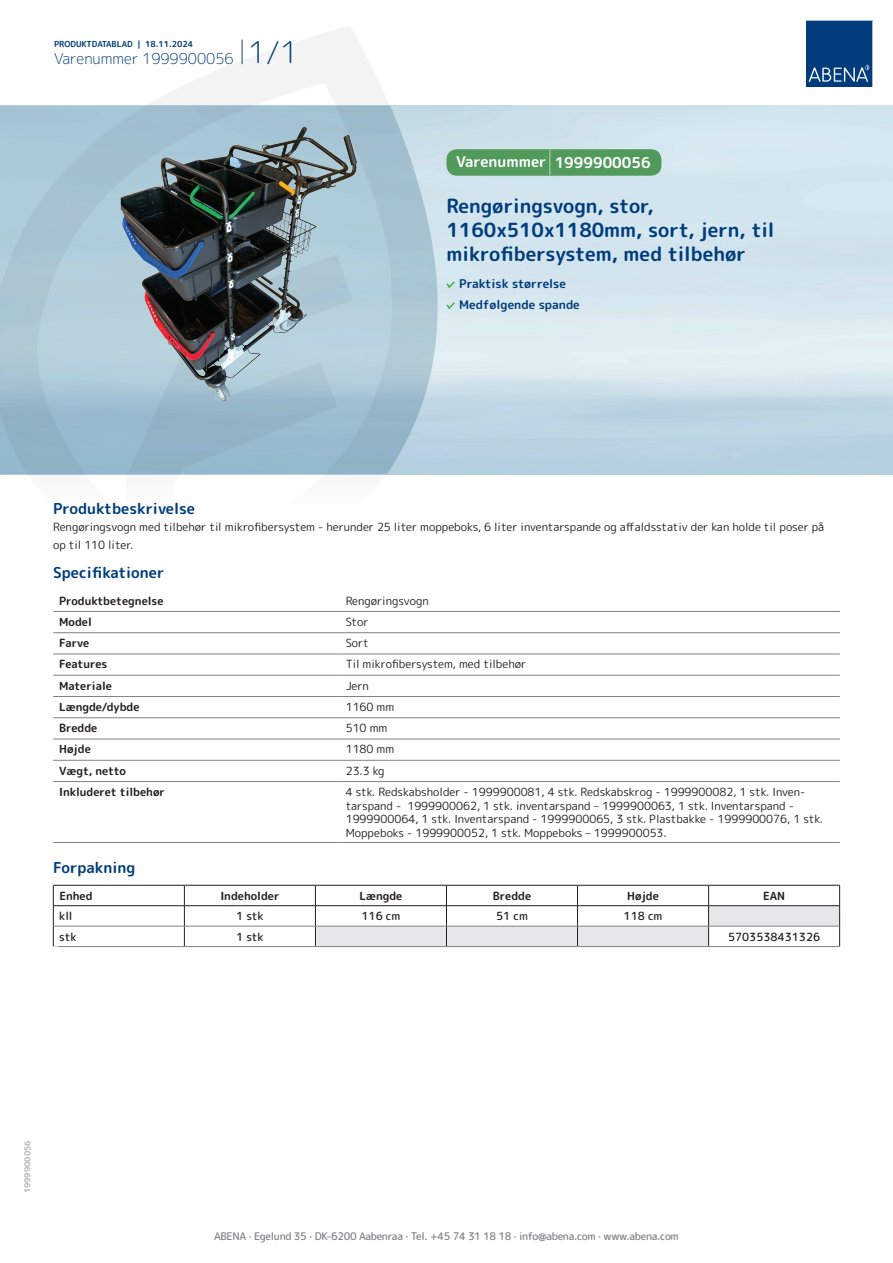
<style>
.page{position:relative;width:893px;height:1263px;background:#fff}
.page>*{position:absolute;margin:0;border:0;box-sizing:border-box;transform-origin:0 0}
.t1{font:700 19.5px/24px "Rounded Mplus 1 c";color:#013d7d}
.t2{font:700 15px "Rounded Mplus 1 c";color:#013d7d}
.t3{font:300 15px "Rounded Mplus 1 c";color:#013d7d}
.t4{font:700 15px "Rounded Mplus 1 c";color:#fff}
.t5{font:700 12px/21px "Rounded Mplus 1 c";color:#013d7d}
.t6{font:11.25px/13.5px "Rounded Mplus 1 c";color:#231f20}
.t7{font:700 11.25px "Rounded Mplus 1 c";color:#231f20}
.t8{font:500 11.25px "Rounded Mplus 1 c";color:#231f20}
.t9{font:500 10.5px "Rounded Mplus 1 c";letter-spacing:-.03em;color:#808285}
.t10{font:700 10.5px "Rounded Mplus 1 c";color:#fff}
.t11{font:700 8.25px "Rounded Mplus 1 c";color:#013d7d}
.t12{font:700 8.25px "Rounded Mplus 1 c";color:#b2b3b7}
.s1{font-size:30px}
.s2{font-size:25.5px}
</style>
<div class="page">
<svg style="left:0;top:26px;width:439px;height:449px"></svg>
<svg style="left:0;top:106px;width:438px;height:368px;background:#a5c3d2"></svg>
<svg style="left:242px;top:40px;width:1px;height:24px"></svg>
<svg style="left:806px;top:20px;width:67px;height:67px;background:#144b86"></svg>
<img style="left:120px;top:127px;width:238px;height:275px">
<hr style="left:53px;top:611px;width:287px;height:1px;background:#808285">
<hr style="left:340px;top:611px;width:500px;height:1px;background:#808285">
<hr style="left:53px;top:632px;width:287px;height:1px;background:#808285">
<hr style="left:340px;top:632px;width:500px;height:1px;background:#808285">
<hr style="left:53px;top:654px;width:287px;height:1px;background:#808285">
<hr style="left:340px;top:654px;width:500px;height:1px;background:#808285">
<hr style="left:53px;top:675px;width:287px;height:1px;background:#808285">
<hr style="left:340px;top:675px;width:500px;height:1px;background:#808285">
<hr style="left:53px;top:696px;width:287px;height:1px;background:#808285">
<hr style="left:340px;top:696px;width:500px;height:1px;background:#808285">
<hr style="left:53px;top:717px;width:287px;height:1px;background:#808285">
<hr style="left:340px;top:717px;width:500px;height:1px;background:#808285">
<hr style="left:53px;top:739px;width:287px;height:1px;background:#808285">
<hr style="left:340px;top:739px;width:500px;height:1px;background:#808285">
<hr style="left:53px;top:760px;width:287px;height:1px;background:#808285">
<hr style="left:340px;top:760px;width:500px;height:1px;background:#808285">
<hr style="left:53px;top:781px;width:287px;height:1px;background:#808285">
<hr style="left:340px;top:781px;width:500px;height:1px;background:#808285">
<hr style="left:53px;top:842px;width:287px;height:1px;background:#808285">
<hr style="left:340px;top:842px;width:500px;height:1px;background:#808285">
<hr style="left:53px;top:885px;width:131px;height:1px;background:#231f20">
<hr style="left:184px;top:885px;width:131px;height:1px;background:#231f20">
<hr style="left:53px;top:905px;width:131px;height:1px;background:#231f20">
<hr style="left:184px;top:905px;width:131px;height:1px;background:#231f20">
<svg style="left:53px;top:885px;width:1px;height:61px"></svg>
<svg style="left:184px;top:885px;width:1px;height:61px"></svg>
<svg style="left:315px;top:885px;width:525px;height:61px"></svg>
<hr style="left:54px;top:926px;width:130px;height:1px;background:#808285">
<hr style="left:184px;top:926px;width:131px;height:1px;background:#808285">
<hr style="left:315px;top:926px;width:131px;height:1px;background:#808285">
<hr style="left:446px;top:926px;width:131px;height:1px;background:#808285">
<hr style="left:577px;top:926px;width:132px;height:1px;background:#808285">
<hr style="left:709px;top:926px;width:130px;height:1px;background:#808285">
<hr style="left:53px;top:946px;width:131px;height:1px;background:#808285">
<hr style="left:184px;top:946px;width:131px;height:1px;background:#808285">
<hr style="left:315px;top:946px;width:131px;height:1px;background:#808285">
<hr style="left:446px;top:946px;width:131px;height:1px;background:#808285">
<hr style="left:577px;top:946px;width:132px;height:1px;background:#808285">
<hr style="left:709px;top:946px;width:131px;height:1px;background:#808285">
<svg style="left:446px;top:281px;width:9px;height:7px"></svg>
<svg style="left:446px;top:302px;width:9px;height:7px"></svg>
<div style="left:446px;top:149px;width:215px;height:27px;background:#52995c;border-radius:10px"></div>
<p class="t11" style="left:54px;top:38px;width:141px">PRODUKTDATABLAD | 18.11.2024</p>
<h2 class="t3" style="left:54px;top:48px;width:246px">Varenummer 1999900056 <span class="s1">1/1</span></h2>
<h2 class="t4" style="left:456px;top:152px;width:196px">Varenummer <span class="s2">|</span> 1999900056</h2>
<h1 class="t1" style="left:446px;top:194px;width:329px">Rengøringsvogn, stor,<br>1160x510x1180mm, sort, jern, til mikrofibersystem, med tilbehør</h1>
<p class="t5" style="left:459px;top:273px;width:122px">Praktisk størrelse<br>Medfølgende spande</p>
<h2 class="t2" style="left:53px;top:498px;width:143px">Produktbeskrivelse</h2>
<p class="t6" style="left:53px;top:517px;width:773px;line-height:18px">Rengøringsvogn med tilbehør til mikrofibersystem - herunder 25 liter moppeboks, 6 liter inventarspande og affaldsstativ der kan holde til poser på op til 110 liter.</p>
<h2 class="t2" style="left:53px;top:562px;width:113px">Specifikationer</h2>
<p class="t7" style="left:59px;top:592px;width:106px">Produktbetegnelse</p>
<p class="t6" style="left:346px;top:594px;width:85px">Rengøringsvogn</p>
<p class="t7" style="left:59px;top:614px;width:34px">Model</p>
<p class="t6" style="left:346px;top:615px;width:24px">Stor</p>
<p class="t7" style="left:59px;top:635px;width:32px">Farve</p>
<p class="t6" style="left:346px;top:636px;width:25px">Sort</p>
<p class="t7" style="left:59px;top:656px;width:50px">Features</p>
<p class="t6" style="left:346px;top:657px;width:182px">Til mikrofibersystem, med tilbehør</p>
<p class="t7" style="left:59px;top:678px;width:54px">Materiale</p>
<p class="t6" style="left:346px;top:679px;width:25px">Jern</p>
<p class="t7" style="left:59px;top:699px;width:82px">Længde/dybde</p>
<p class="t6" style="left:346px;top:700px;width:50px">1160 mm</p>
<p class="t7" style="left:59px;top:720px;width:40px">Bredde</p>
<p class="t6" style="left:346px;top:721px;width:43px">510 mm</p>
<p class="t7" style="left:59px;top:741px;width:33px">Højde</p>
<p class="t6" style="left:346px;top:743px;width:50px">1180 mm</p>
<p class="t7" style="left:59px;top:763px;width:68px">Vægt, netto</p>
<p class="t6" style="left:346px;top:764px;width:40px">23.3 kg</p>
<p class="t7" style="left:59px;top:784px;width:107px">Inkluderet tilbehør</p>
<p class="t6" style="left:346px;top:785px;width:479px">4 stk. Redskabsholder - 1999900081, 4 stk. Redskabskrog - 1999900082, 1 stk. Inven&shy;tarspand - 1999900062, 1 stk. inventarspand – 1999900063, 1 stk. Inventarspand - 1999900064, 1 stk. Inventarspand - 1999900065, 3 stk. Plastbakke - 1999900076, 1 stk.<br>Moppeboks - 1999900052, 1 stk. Moppeboks – 1999900053.</p>
<h2 class="t2" style="left:53px;top:856px;width:84px">Forpakning</h2>
<p class="t7" style="left:59px;top:887px;width:35px">Enhed</p>
<p class="t7" style="left:220px;top:887px;width:61px">Indeholder</p>
<p class="t7" style="left:359px;top:887px;width:44px">Længde</p>
<p class="t7" style="left:493px;top:887px;width:40px">Bredde</p>
<p class="t7" style="left:627px;top:887px;width:33px">Højde</p>
<p class="t7" style="left:763px;top:887px;width:24px">EAN</p>
<p class="t8" style="left:59px;top:908px;width:15px">kll</p>
<p class="t8" style="left:236px;top:908px;width:29px">1 stk</p>
<p class="t8" style="left:362px;top:908px;width:40px">116 cm</p>
<p class="t8" style="left:496px;top:908px;width:33px">51 cm</p>
<p class="t8" style="left:624px;top:908px;width:40px">118 cm</p>
<p class="t8" style="left:59px;top:928px;width:19px">stk</p>
<p class="t8" style="left:236px;top:928px;width:29px">1 stk</p>
<p class="t8" style="left:728px;top:928px;width:94px">5703538431326</p>
<p class="t10" style="left:53px;top:942px;width:7px">*</p>
<p class="t12" style="left:22px;top:1193px;width:54px;rotate:-90deg">1999900056</p>
<p class="t9" style="left:214px;top:1229px;width:466px">ABENA · Egelund 35 · DK-6200 Aabenraa · Tel. +45 74 31 18 18 · info@abena.com · www.abena.com</p>
</div>
